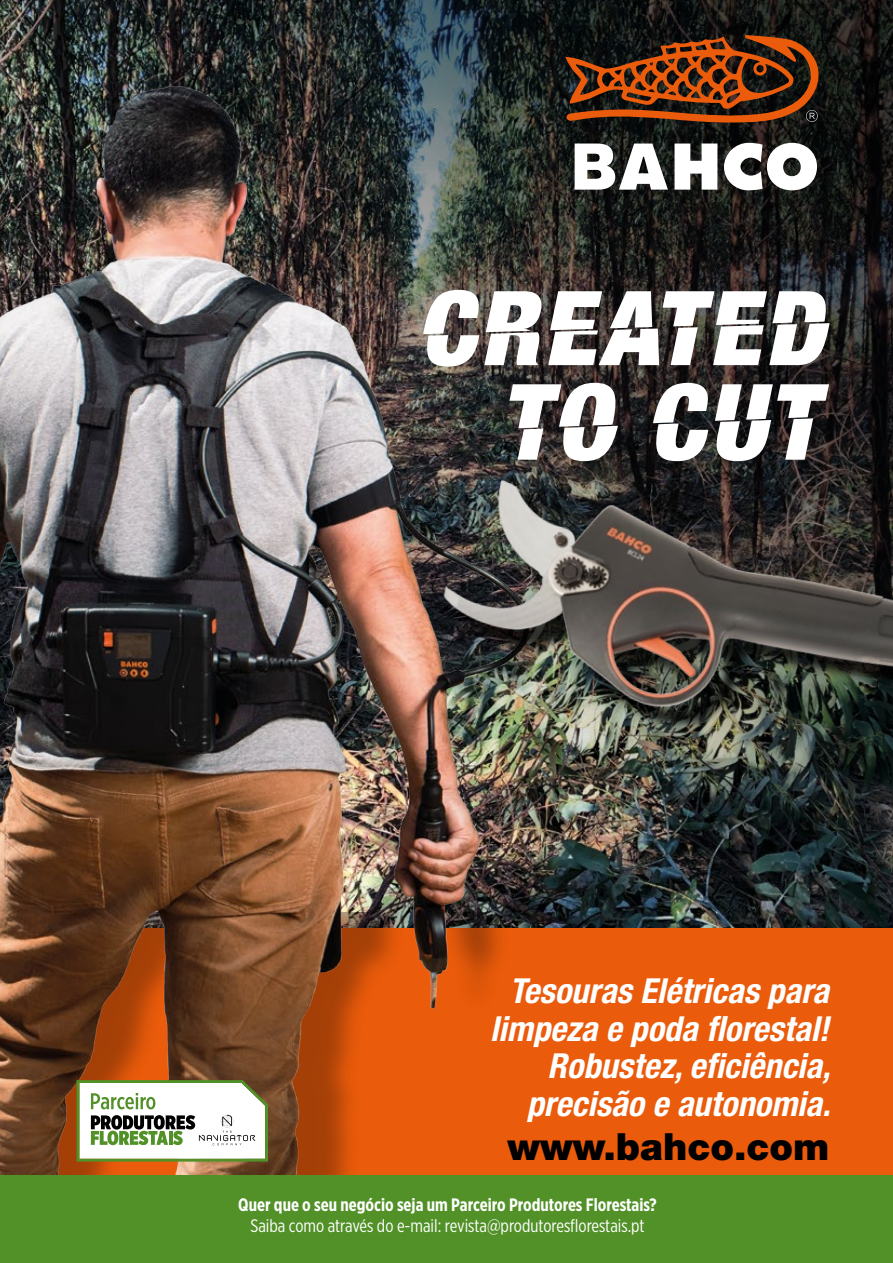
<style>
.page{position:relative;width:893px;height:1263px;background:#fff}
.page>*{position:absolute;margin:0;border:0;box-sizing:border-box;transform-origin:0 0}
.t1{font:900 37.5px "Helvetica Neue LT Pro";color:#000}
.t2{font:italic 700 condensed 34.5px/37.7px "Helvetica Neue LT Pro";color:#fff;text-align:right}
.t3{font:18px "Gotham X Narrow";color:#fff}
.t4{font:700 18px "Gotham X Narrow";color:#fff}
</style>
<div class="page">
<img style="left:0;top:0;width:893px;height:928px">
<div style="left:0;top:928px;width:893px;height:309px;background:#ea5b0b"></div>
<svg style="left:724px;top:143px;width:93px;height:47px"></svg>
<svg style="left:674px;top:144px;width:43px;height:46px"></svg>
<svg style="left:575px;top:144px;width:93px;height:46px"></svg>
<svg style="left:566px;top:35px;width:254px;height:88px;background:#622e10"></svg>
<img style="left:536px;top:912px;width:106px;height:264px">
<img style="left:0;top:55px;width:536px;height:1121px">
<img style="left:422px;top:469px;width:471px;height:285px">
<svg style="left:509px;top:383px;width:326px;height:78px"></svg>
<svg style="left:418px;top:290px;width:417px;height:77px"></svg>
<svg style="left:77px;top:1080px;width:191px;height:81px;background:#cad3c0"></svg>
<div style="left:0;top:1176px;width:893px;height:87px;background:#519127"></div>
<p class="t2" style="left:490px;top:972px;width:342px">Tesouras Elétricas para limpeza e poda florestal!<br>Robustez, eficiência, precisão e autonomia.</p>
<p class="t1" style="left:508px;top:1124px;width:323px">www.bahco.com</p>
<p class="t4" style="left:238px;top:1194px;width:420px">Quer que o seu negócio seja um Parceiro Produtores Florestais?</p>
<p class="t3" style="left:250px;top:1215px;width:396px">Saiba como através do e-mail: revista@produtoresflorestais.pt</p>
</div>
